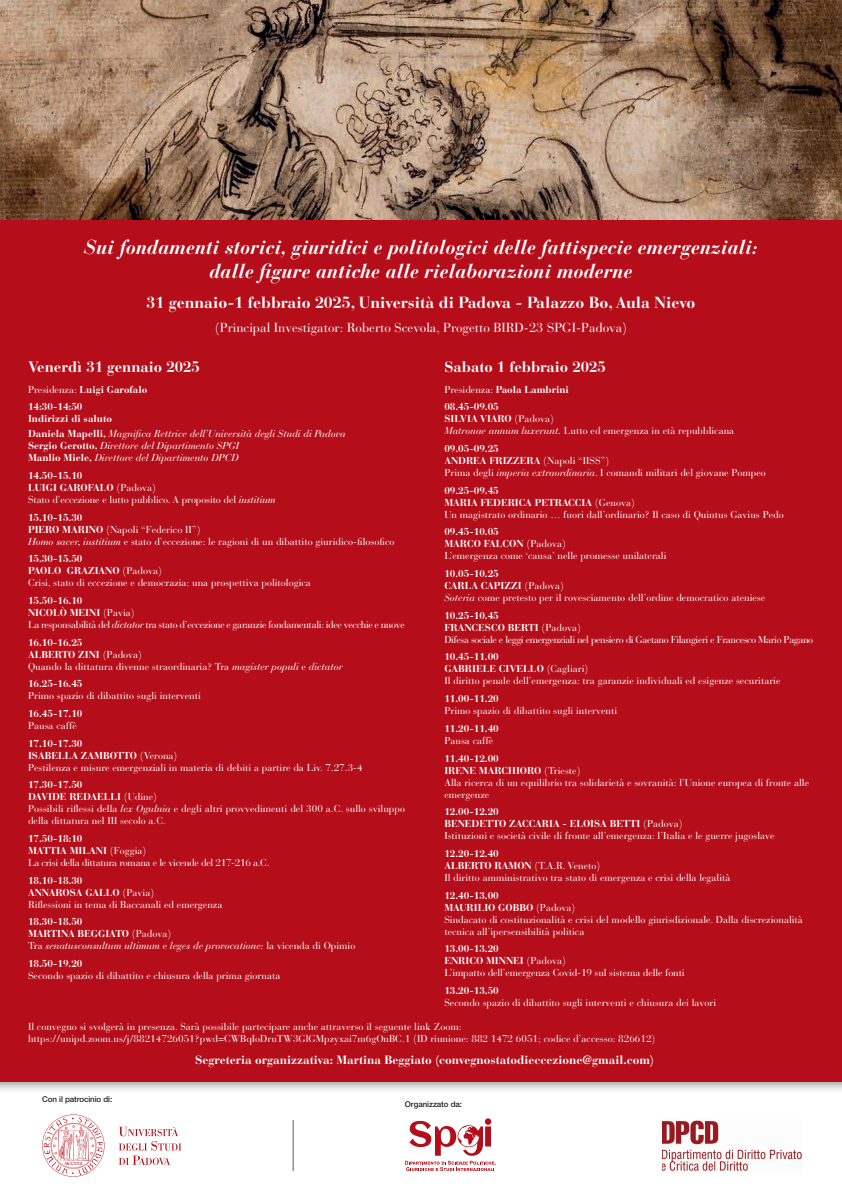
<style>
.page{position:relative;width:842px;height:1191px;background:#fff}
.page>*{position:absolute;margin:0;border:0;box-sizing:border-box;transform-origin:0 0}
.t1{font:italic 700 20px/24px "Bauer Bodoni Std";color:#fff;text-align:center}
.t2{font:700 16px "Bauer Bodoni Std";color:#fff}
.t3{font:700 15px "Bauer Bodoni Std";color:#fff}
.t4{font:13px "Bauer Bodoni Std";color:#fff}
.t5{font:700 12px "Bauer Bodoni Std";color:#fff}
.t6{font:10px/12px "Bauer Bodoni Std";color:#fff}
.t7{font:italic 10px/12px "Bauer Bodoni Std";color:#fff}
.t8{font:10px/12px "Bauer Bodoni Std";letter-spacing:-.03em;color:#fff}
.t9{font:700 10px/17.7px "Bauer Bodoni Std";color:#fff}
.t10{font:10px/12px "Bauer Bodoni Std";letter-spacing:-.04em;color:#fff}
.t11{font:500 8px "Helvetica Neue LT Std";letter-spacing:-.01em;color:#231f20}
.s1{font-weight:400}
.s2{font-weight:700;font-style:normal}
.s3{font-weight:700}
.s4{font-style:italic}
.s5{font-style:normal}
</style>
<div class="page">
<img style="left:0;top:0;width:842px;height:220px">
<div style="left:0;top:220px;width:842px;height:971px;background:#b50e1a"></div>
<div style="left:0;top:1077px;width:842px;height:114px;background:#231f20;opacity:.5"></div>
<div style="left:42px;top:1114px;width:139px;height:62px;background:#fff"></div>
<svg style="left:119px;top:1126px;width:62px;height:39px"></svg>
<svg style="left:42px;top:1114px;width:62px;height:62px"></svg>
<img style="left:662px;top:1119px;width:141px;height:53px">
<svg style="left:405px;top:1118px;width:91px;height:53px"></svg>
<hr style="left:293px;top:1120px;width:1px;height:51px;background:#5f5f60">
<h1 class="t1" style="left:84px;top:235px;width:675px">Sui fondamenti storici, giuridici e politologici delle fattispecie emergenziali: dalle figure antiche alle rielaborazioni moderne</h1>
<h2 class="t2" style="left:146px;top:293px;width:550px">31 gennaio-1 febbraio 2025, Università di Padova - Palazzo Bo, Aula Nievo</h2>
<h3 class="t4" style="left:215px;top:320px;width:414px">(Principal Investigator: Roberto Scevola, Progetto BIRD-23 SPGI-Padova)</h3>
<h3 class="t3" style="left:28px;top:358px;width:173px">Venerdì 31 gennaio 2025</h3>
<p class="t9" style="left:28px;top:380px;width:121px"><span class="s1">Presidenza:</span> Luigi Garofalo<br>14:30-14:50</p>
<p class="t7" style="left:28px;top:411px;width:319px;line-height:14.8px"><span class="s2">Indirizzi di saluto<br>Daniela Mapelli,</span> Magnifica Rettrice dell’Università degli Studi di Padova</p>
<p class="t7" style="left:28px;top:440px;width:213px"><span class="s2">Sergio Gerotto,</span> Direttore del Dipartimento SPGI<br><span class="s2">Manlio Miele,</span> Direttore del Dipartimento DPCD</p>
<p class="t6" style="left:28px;top:469px;width:249px"><span class="s3">14.50-15.10<br>LUIGI GAROFALO</span> (Padova)<br>Stato d’eccezione e lutto pubblico. A proposito del <span class="s4">iustitium</span></p>
<p class="t6" style="left:28px;top:511px;width:368px"><span class="s3">15.10-15.30<br>PIERO MARINO</span> (Napoli “Federico II”)<br><span class="s4">Homo sacer, iustitium</span> e stato d’eccezione: le ragioni di un dibattito giuridico-filosofico</p>
<p class="t6" style="left:28px;top:553px;width:284px"><span class="s3">15.30-15.50<br>PAOLO GRAZIANO</span> (Padova)<br>Crisi, stato di eccezione e democrazia: una prospettiva politologica</p>
<p class="t8" style="left:28px;top:594px;width:379px"><span class="s3">15.50-16.10<br>NICOLÒ MEINI</span> (Pavia)<br>La responsabilità del <span class="s4">dictator</span> tra stato d’eccezione e garanzie fondamentali: idee vecchie e nuove</p>
<p class="t6" style="left:28px;top:636px;width:316px"><span class="s3">16.10-16.25<br>ALBERTO ZINI</span> (Padova)<br>Quando la dittatura divenne straordinaria? Tra <span class="s4">magister populi</span> e <span class="s4">dictator</span></p>
<p class="t9" style="left:28px;top:675px;width:56px">16.25-16.45</p>
<p class="t6" style="left:28px;top:690px;width:174px">Primo spazio di dibattito sugli interventi</p>
<p class="t9" style="left:28px;top:704px;width:56px">16.45-17.10</p>
<p class="t6" style="left:28px;top:719px;width:50px">Pausa caffè</p>
<p class="t6" style="left:28px;top:737px;width:336px"><span class="s3">17.10-17.30<br>ISABELLA ZAMBOTTO</span> (Verona)<br>Pestilenza e misure emergenziali in materia di debiti a partire da Liv. 7.27.3-4</p>
<p class="t6" style="left:28px;top:779px;width:379px"><span class="s3">17.30-17.50<br>DAVIDE REDAELLI</span> (Udine)<br>Possibili riflessi della <span class="s4">lex Ogulnia</span> e degli altri provvedimenti del 300 a.C. sullo sviluppo della dittatura nel III secolo a.C.</p>
<p class="t8" style="left:28px;top:832px;width:243px"><span class="s3">17.50-18:10<br>MATTIA MILANI</span> (Foggia)<br>La crisi della dittatura romana e le vicende del 217-216 a.C.</p>
<p class="t6" style="left:28px;top:874px;width:196px"><span class="s3">18.10-18.30<br>ANNAROSA GALLO</span> (Pavia)<br>Riflessioni in tema di Baccanali ed emergenza</p>
<p class="t7" style="left:28px;top:916px;width:329px"><span class="s2">18.30-18.50<br>MARTINA BEGGIATO</span> <span class="s5">(Padova)<br>Tra</span> senatusconsultum ultimum <span class="s5">e</span> leges de provocatione: <span class="s5">la vicenda di Opimio</span></p>
<p class="t9" style="left:28px;top:954px;width:56px">18.50-19.20</p>
<p class="t6" style="left:28px;top:969px;width:254px">Secondo spazio di dibattito e chiusura della prima giornata</p>
<h3 class="t3" style="left:444px;top:358px;width:163px">Sabato 1 febbraio 2025</h3>
<p class="t9" style="left:444px;top:380px;width:126px"><span class="s1">Presidenza:</span> Paola Lambrini<br>08.45-09.05</p>
<p class="t6" style="left:444px;top:413px;width:291px"><span class="s3">SILVIA VIARO</span> (Padova)<br><span class="s4">Matronae annum luxerunt.</span> Lutto ed emergenza in età repubblicana</p>
<p class="t6" style="left:444px;top:443px;width:323px"><span class="s3">09.05-09.25<br>ANDREA FRIZZERA</span> (Napoli “IISS”)<br>Prima degli <span class="s4">imperia extraordinaria</span>. I comandi militari del giovane Pompeo</p>
<p class="t6" style="left:444px;top:484px;width:341px"><span class="s3">09.25-09.45<br>MARIA FEDERICA PETRACCIA</span> (Genova)<br>Un magistrato ordinario … fuori dall’ordinario? Il caso di Quintus Gavius Pedo</p>
<p class="t6" style="left:444px;top:526px;width:224px"><span class="s3">09.45-10.05<br>MARCO FALCON</span> (Padova)<br>L’emergenza come ‘causa’ nelle promesse unilaterali</p>
<p class="t6" style="left:444px;top:568px;width:322px"><span class="s3">10.05-10.25<br>CARLA CAPIZZI</span> (Padova)<br><span class="s4">Soteria</span> come pretesto per il rovesciamento dell’ordine democratico ateniese</p>
<p class="t10" style="left:444px;top:609px;width:370px"><span class="s3">10.25-10.45<br>FRANCESCO BERTI</span> (Padova)<br>Difesa sociale e leggi emergenziali nel pensiero di Gaetano Filangieri e Francesco Mario Pagano</p>
<p class="t6" style="left:444px;top:651px;width:338px"><span class="s3">10.45-11.00<br>GABRIELE CIVELLO</span> (Cagliari)<br>Il diritto penale dell’emergenza: tra garanzie individuali ed esigenze securitarie</p>
<p class="t9" style="left:444px;top:690px;width:56px">11.00-11.20</p>
<p class="t6" style="left:444px;top:705px;width:174px">Primo spazio di dibattito sugli interventi</p>
<p class="t9" style="left:444px;top:719px;width:56px">11.20-11.40</p>
<p class="t6" style="left:444px;top:734px;width:50px">Pausa caffè</p>
<p class="t6" style="left:444px;top:752px;width:366px"><span class="s3">11.40-12.00<br>IRENE MARCHIORO</span> (Trieste)<br>Alla ricerca di un equilibrio tra solidarietà e sovranità: l’Unione europea di fronte alle emergenze</p>
<p class="t6" style="left:444px;top:806px;width:332px"><span class="s3">12.00-12.20<br>BENEDETTO ZACCARIA - ELOISA BETTI</span> (Padova)<br>Istituzioni e società civile di fronte all’emergenza: l’Italia e le guerre jugoslave</p>
<p class="t6" style="left:444px;top:847px;width:288px"><span class="s3">12.20-12.40<br>ALBERTO RAMON</span> (T.A.R. Veneto)<br>Il diritto amministrativo tra stato di emergenza e crisi della legalità</p>
<p class="t6" style="left:444px;top:889px;width:360px"><span class="s3">12.40-13.00<br>MAURILIO GOBBO</span> (Padova)<br>Sindacato di costituzionalità e crisi del modello giurisdizionale. Dalla discrezionalità tecnica all’ipersensibilità politica</p>
<p class="t6" style="left:444px;top:943px;width:242px"><span class="s3">13.00-13.20<br>ENRICO MINNEI</span> (Padova)<br>L’impatto dell’emergenza Covid-19 sul sistema delle fonti</p>
<p class="t9" style="left:444px;top:981px;width:56px">13.20-13.50</p>
<p class="t6" style="left:444px;top:996px;width:273px">Secondo spazio di dibattito sugli interventi e chiusura dei lavori</p>
<p class="t6" style="left:28px;top:1020px;width:629px">Il convegno si svolgerà in presenza. Sarà possibile partecipare anche attraverso il seguente link Zoom: https://unipd.zoom.us/j/88214726051?pwd=CWBqIoDruTW3GlGMpzyxai7m6gOnBC.1 (ID riunione: 882 1472 6051; codice d’accesso: 826612)</p>
<p class="t5" style="left:195px;top:1053px;width:460px">Segreteria organizzativa: Martina Beggiato (convegnostatodieccezione@gmail.com)</p>
<p class="t11" style="left:405px;top:1099px;width:59px">Organizzato da:</p>
<p class="t11" style="left:42px;top:1094px;width:72px">Con il patrocinio di:</p>
</div>
